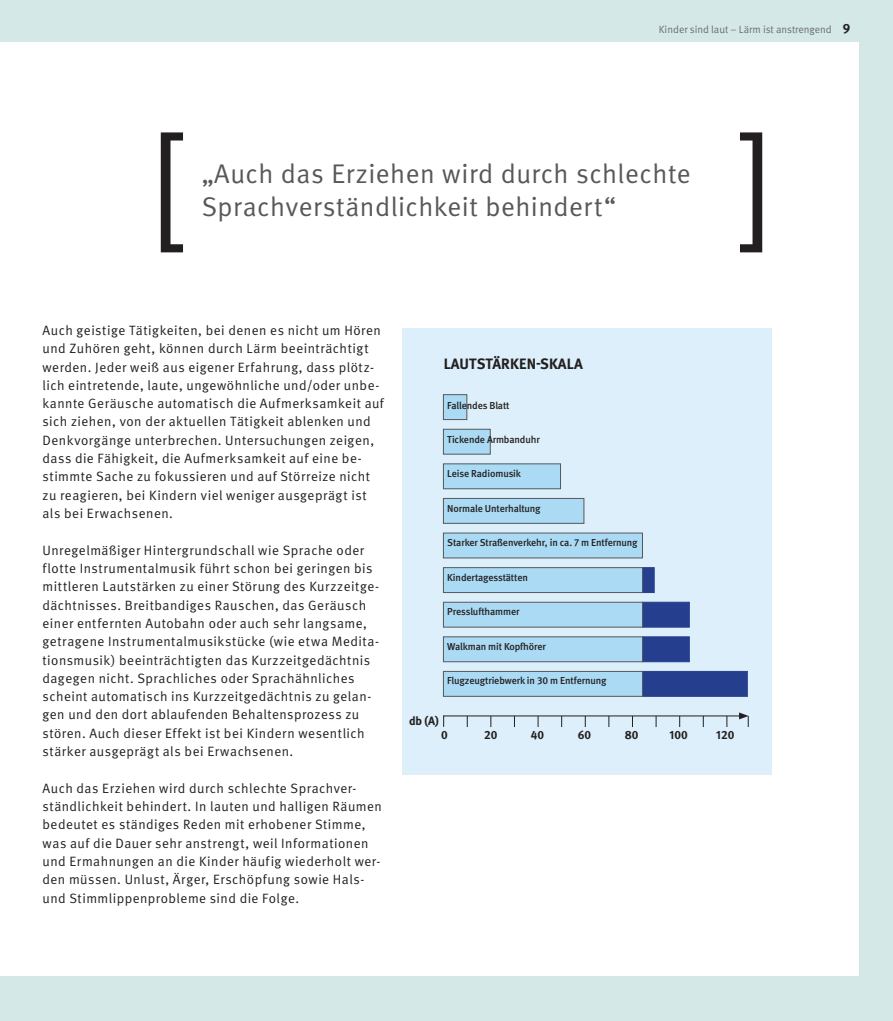
<style>
.page{position:relative;width:893px;height:1021px;background:#fff}
.page>*{position:absolute;margin:0;border:0;box-sizing:border-box;transform-origin:0 0}
.t1{font:135px "DGUV Meta";color:#231f20}
.t2{font:27px/32.4px "DGUV Meta";letter-spacing:.015em;color:#57585a}
.Fl__Text_9{font:700 15px "DGUV Meta";letter-spacing:.01em;color:#231f20}
.Fl__Text_9-2{font:13.5px/18.3px "DGUV Meta";letter-spacing:.035em;color:#231f20}
.Fl__Text_9-3{font:700 12px "DGUV Meta";color:#231f20}
.t3{font:10.5px "DGUV Meta";color:#6c6d70}
.Fl__Text_9-4{font:500 10.05px "DGUV Meta";letter-spacing:-.01em;color:#231f20}
.s1{font-weight:700;font-size:13.5px;color:#231f20}
</style>
<div class="page">
<div style="left:0;top:0;width:893px;height:1020px;background:#d4e8e8"></div>
<div style="left:0;top:43px;width:859px;height:932px;background:#fff"></div>
<div style="left:402px;top:328px;width:370px;height:446px;background:#dceffa"></div>
<div style="left:642px;top:567px;width:12px;height:25px;background:#253f8e"></div>
<div style="left:642px;top:602px;width:47px;height:25px;background:#253f8e;border:1px solid #253f8e"></div>
<div style="left:642px;top:636px;width:47px;height:26px;background:#253f8e;border:1px solid #253f8e"></div>
<div style="left:642px;top:671px;width:106px;height:25px;background:#253f8e"></div>
<div style="left:443px;top:394px;width:24px;height:26px;background:#aadaf4;border:1px solid #57585a"></div>
<div style="left:443px;top:429px;width:47px;height:25px;background:#aadaf4;border:1px solid #57585a"></div>
<div style="left:443px;top:463px;width:118px;height:26px;background:#aadaf4;border:1px solid #57585a"></div>
<div style="left:443px;top:498px;width:141px;height:25px;background:#aadaf4;border:1px solid #57585a"></div>
<div style="left:443px;top:533px;width:200px;height:25px;background:#aadaf4"></div>
<div style="left:443px;top:567px;width:200px;height:25px;background:#aadaf4;border:1px solid #57585a"></div>
<div style="left:443px;top:602px;width:200px;height:25px;background:#aadaf4;border:1px solid #57585a"></div>
<div style="left:443px;top:636px;width:200px;height:26px;background:#aadaf4;border:1px solid #57585a"></div>
<div style="left:443px;top:671px;width:200px;height:25px;background:#aadaf4;border:1px solid #57585a"></div>
<hr style="left:443px;top:715px;width:298px;height:1px;background:#231f20">
<svg style="left:739px;top:712px;width:10px;height:15px"></svg>
<p class="t3" style="left:659px;top:23px;width:193px">Kinder sind laut – Lärm ist anstrengend <span class="s1">9</span></p>
<p class="t1" style="left:149px;top:106px;width:39px">[</p>
<p class="t1" style="left:737px;top:106px;width:39px">]</p>
<p class="t2" style="left:202px;top:158px;width:490px">„Auch das Erziehen wird durch schlechte<br>Sprachverständlichkeit behindert“</p>
<p class="Fl__Text_9-2" style="left:43px;top:321px;width:343px">Auch geistige Tätigkeiten, bei denen es nicht um Hören und Zuhören geht, können durch Lärm beeinträchtigt werden. Jeder weiß aus eigener Erfahrung, dass plötz&shy;lich eintretende, laute, ungewöhnliche und/oder unbe&shy;kannte Geräusche automatisch die Aufmerksamkeit auf sich ziehen, von der aktuellen Tätigkeit ablenken und Denkvorgänge unterbrechen. Untersuchungen zeigen, dass die Fähigkeit, die Aufmerksamkeit auf eine be&shy;stimmte Sache zu fokussieren und auf Störreize nicht zu reagieren, bei Kindern viel weniger ausgeprägt ist als bei Erwachsenen.</p>
<p class="Fl__Text_9-2" style="left:43px;top:541px;width:338px">Unregelmäßiger Hintergrundschall wie Sprache oder flotte Instrumentalmusik führt schon bei geringen bis mittleren Lautstärken zu einer Störung des Kurzzeitge&shy;dächtnisses. Breitbandiges Rauschen, das Geräusch einer entfernten Autobahn oder auch sehr langsame, getragene Instrumentalmusikstücke (wie etwa Medita&shy;tionsmusik) beeinträchtigten das Kurzzeitgedächtnis dagegen nicht. Sprachliches oder Sprachähnliches scheint automatisch ins Kurzzeitgedächtnis zu gelan&shy;gen und den dort ablaufenden Behaltensprozess zu stören. Auch dieser Effekt ist bei Kindern wesentlich stärker ausgeprägt als bei Erwachsenen.</p>
<p class="Fl__Text_9-2" style="left:43px;top:779px;width:341px">Auch das Erziehen wird durch schlechte Sprachver&shy;ständlichkeit behindert. In lauten und halligen Räumen bedeutet es ständiges Reden mit erhobener Stimme, was auf die Dauer sehr anstrengt, weil Informationen und Ermahnungen an die Kinder häufig wiederholt wer&shy;den müssen. Unlust, Ärger, Erschöpfung sowie Hals&shy;und Stimmlippenprobleme sind die Folge.</p>
<p class="Fl__Text_9" style="left:444px;top:354px;width:140px">LAUTSTÄRKEN-SKALA</p>
<p class="Fl__Text_9-4" style="left:447px;top:399px;width:64px">Fallendes Blatt</p>
<p class="Fl__Text_9-4" style="left:447px;top:433px;width:94px">Tickende Armbanduhr</p>
<p class="Fl__Text_9-4" style="left:447px;top:468px;width:75px">Leise Radiomusik</p>
<p class="Fl__Text_9-4" style="left:447px;top:502px;width:95px">Normale Unterhaltung</p>
<p class="Fl__Text_9-4" style="left:447px;top:537px;width:192px">Starker Straßenverkehr, in ca. 7 m Entfernung</p>
<p class="Fl__Text_9-4" style="left:447px;top:571px;width:82px">Kindertagesstätten</p>
<p class="Fl__Text_9-4" style="left:447px;top:606px;width:74px">Presslufthammer</p>
<p class="Fl__Text_9-4" style="left:447px;top:640px;width:100px">Walkman mit Kopfhörer</p>
<p class="Fl__Text_9-4" style="left:447px;top:674px;width:161px">Flugzeugtriebwerk in 30 m Entfernung</p>
<p class="Fl__Text_9-3" style="left:409px;top:713px;width:31px">db (A)</p>
<p class="Fl__Text_9-3" style="left:441px;top:728px;width:8px">0</p>
<p class="Fl__Text_9-3" style="left:484px;top:728px;width:15px">20</p>
<p class="Fl__Text_9-3" style="left:531px;top:728px;width:15px">40</p>
<p class="Fl__Text_9-3" style="left:578px;top:728px;width:15px">60</p>
<p class="Fl__Text_9-3" style="left:625px;top:728px;width:15px">80</p>
<p class="Fl__Text_9-3" style="left:669px;top:728px;width:20px">100</p>
<p class="Fl__Text_9-3" style="left:716px;top:728px;width:20px">120</p>
</div>
